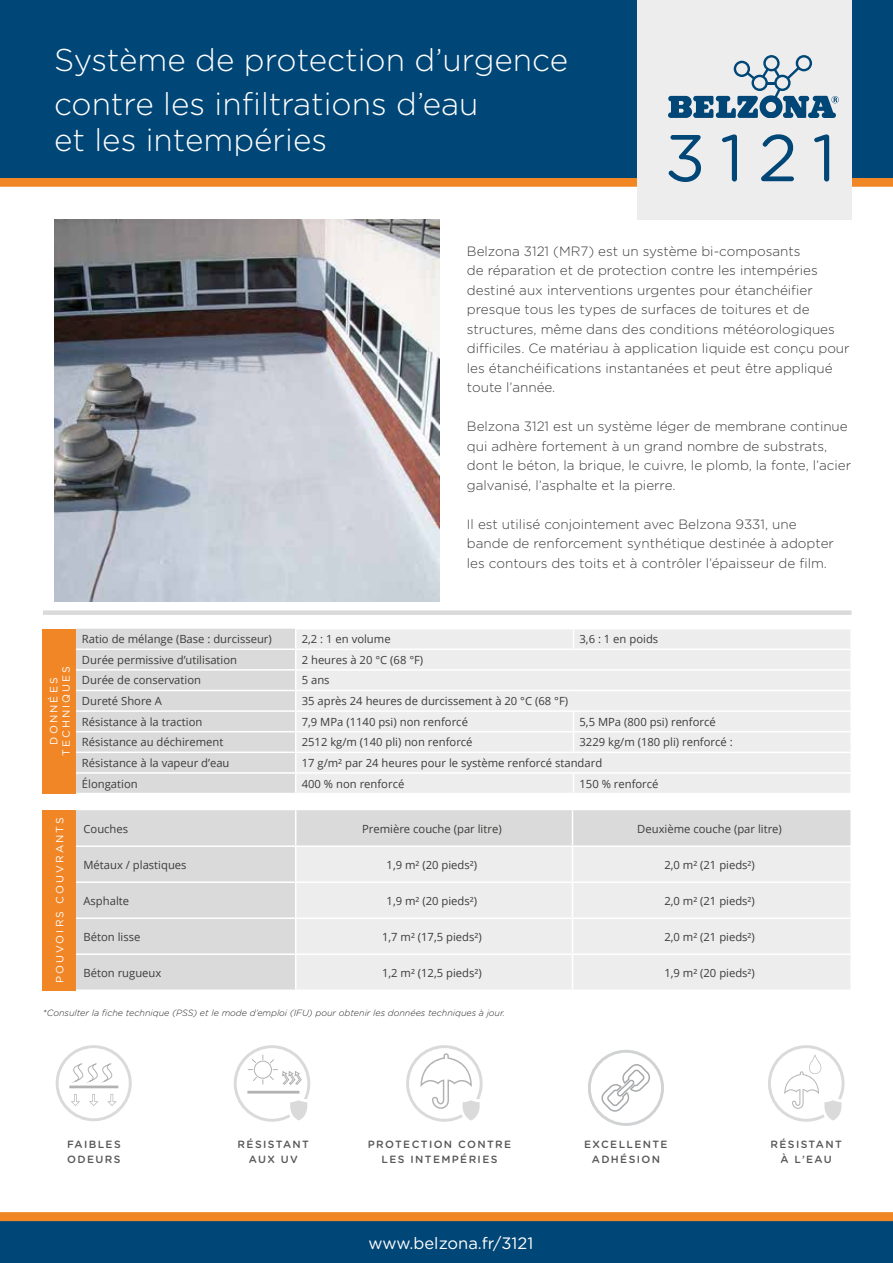
<style>
.page{position:relative;width:893px;height:1263px;background:#fff}
.page>*{position:absolute;margin:0;border:0;box-sizing:border-box;transform-origin:0 0}
.t1{font:66px "Gotham Rounded";color:#004676}
.t2{font:300 31.5px/44.5px "Gotham Rounded";color:#fff}
.t3{font:16.5px "Gotham Rounded";color:#fff}
.t4{font:300 13.5px/19.5px "Gotham Rounded";color:#3c3c3b}
.t5{font:11.25px "Open Sans";color:#3c3c3b}
.t6{font:500 10.5px/14.9px "Gotham Rounded";letter-spacing:.13em;color:#575756;text-align:center}
.t7{font:10.5px/12.6px "Gotham Rounded";letter-spacing:.2em;color:#fff;text-align:center}
.t8{font:italic 300 9px "Gotham Rounded";color:#282827}
</style>
<div class="page">
<div style="left:0;top:178px;width:893px;height:9px;background:#f18625"></div>
<div style="left:0;top:0;width:893px;height:178px;background:#004676"></div>
<div style="left:0;top:1220px;width:893px;height:43px;background:#004676"></div>
<img style="left:54px;top:220px;width:385px;height:381px">
<div style="left:43px;top:610px;width:808px;height:5px;background:#dadada"></div>
<div style="left:638px;top:0;width:214px;height:220px;background:#ededed"></div>
<svg style="left:668px;top:55px;width:171px;height:63px"></svg>
<div style="left:0;top:1212px;width:893px;height:9px;background:#f18625"></div>
<svg style="left:56px;top:1045px;width:76px;height:76px"></svg>
<svg style="left:406px;top:1045px;width:77px;height:77px"></svg>
<svg style="left:234px;top:1045px;width:76px;height:77px"></svg>
<svg style="left:768px;top:1045px;width:76px;height:77px"></svg>
<svg style="left:588px;top:1050px;width:76px;height:76px"></svg>
<div style="left:43px;top:629px;width:33px;height:164px;background:#f18626"></div>
<div style="left:297px;top:629px;width:553px;height:164px;background:#ededed"></div>
<svg style="left:573px;top:629px;width:1px;height:19px"></svg>
<hr style="left:296px;top:648px;width:277px;height:2px;background:#fff">
<hr style="left:573px;top:648px;width:279px;height:2px;background:#fff">
<hr style="left:296px;top:669px;width:277px;height:2px;background:#fff">
<hr style="left:573px;top:669px;width:279px;height:2px;background:#fff">
<hr style="left:296px;top:690px;width:277px;height:1px;background:#fff">
<hr style="left:573px;top:690px;width:279px;height:1px;background:#fff">
<hr style="left:296px;top:710px;width:277px;height:2px;background:#fff">
<hr style="left:573px;top:710px;width:279px;height:2px;background:#fff">
<hr style="left:296px;top:731px;width:277px;height:1px;background:#fff">
<hr style="left:573px;top:731px;width:279px;height:1px;background:#fff">
<svg style="left:573px;top:712px;width:1px;height:39px"></svg>
<hr style="left:296px;top:751px;width:277px;height:2px;background:#fff">
<hr style="left:573px;top:751px;width:279px;height:2px;background:#fff">
<hr style="left:296px;top:772px;width:277px;height:2px;background:#fff">
<hr style="left:573px;top:772px;width:279px;height:2px;background:#fff">
<svg style="left:573px;top:774px;width:1px;height:19px"></svg>
<svg style="left:76px;top:629px;width:219px;height:164px;background:#dcdcdc"></svg>
<div style="left:43px;top:810px;width:33px;height:180px;background:#f18626"></div>
<div style="left:76px;top:810px;width:774px;height:179px;background:#dadada"></div>
<div style="left:296px;top:847px;width:554px;height:142px;background:#ededed"></div>
<hr style="left:572px;top:810px;width:1px;height:35px;background:#fff">
<hr style="left:572px;top:847px;width:1px;height:34px;background:#fff">
<hr style="left:76px;top:881px;width:220px;height:2px;background:#fff">
<hr style="left:296px;top:881px;width:276px;height:2px;background:#fff">
<hr style="left:572px;top:881px;width:280px;height:2px;background:#fff">
<hr style="left:572px;top:883px;width:1px;height:34px;background:#fff">
<hr style="left:76px;top:917px;width:220px;height:2px;background:#fff">
<hr style="left:296px;top:917px;width:276px;height:2px;background:#fff">
<hr style="left:572px;top:917px;width:280px;height:2px;background:#fff">
<hr style="left:572px;top:919px;width:1px;height:34px;background:#fff">
<hr style="left:76px;top:953px;width:220px;height:2px;background:#fff">
<hr style="left:296px;top:953px;width:276px;height:2px;background:#fff">
<hr style="left:572px;top:953px;width:280px;height:2px;background:#fff">
<hr style="left:572px;top:955px;width:1px;height:34px;background:#fff">
<hr style="left:76px;top:845px;width:220px;height:2px;background:#fff">
<hr style="left:296px;top:845px;width:276px;height:2px;background:#fff">
<hr style="left:572px;top:845px;width:280px;height:2px;background:#fff">
<hr style="left:295px;top:810px;width:1px;height:35px;background:#fff">
<hr style="left:295px;top:847px;width:1px;height:34px;background:#fff">
<hr style="left:295px;top:883px;width:1px;height:34px;background:#fff">
<hr style="left:295px;top:919px;width:1px;height:34px;background:#fff">
<hr style="left:295px;top:955px;width:1px;height:34px;background:#fff">
<h2 class="t2" style="left:54px;top:36px;width:516px">Système de protection d’urgence contre les infiltrations d’eau</h2>
<h2 class="t2" style="left:54px;top:116px;width:275px">et les intempéries</h2>
<h1 class="t1" style="left:665px;top:113px;width:172px">3121</h1>
<p class="t4" style="left:467px;top:240px;width:384px">Belzona 3121 (MR7) est un système bi‑composants<br>de réparation et de protection contre les intempéries destiné aux interventions urgentes pour étanchéifier presque tous les types de surfaces de toitures et de structures, même dans des conditions météorologiques difficiles. Ce matériau à application liquide est conçu pour les étanchéifications instantanées et peut être appliqué toute l’année.</p>
<p class="t4" style="left:467px;top:416px;width:386px">Belzona 3121 est un système léger de membrane continue qui adhère fortement à un grand nombre de substrats, dont le béton, la brique, le cuivre, le plomb, la fonte, l’acier galvanisé, l’asphalte et la pierre.</p>
<p class="t4" style="left:467px;top:513px;width:369px">Il est utilisé conjointement avec Belzona 9331, une bande de renforcement synthétique destinée à adopter les contours des toits et à contrôler l’épaisseur de film.</p>
<p class="t7" style="left:47px;top:756px;width:92px;rotate:-90deg">DONNÉES<br>TECHNIQUES</p>
<p class="t5" style="left:82px;top:631px;width:191px">Ratio de mélange (Base : durcisseur)</p>
<p class="t5" style="left:302px;top:631px;width:90px">2,2 : 1 en volume</p>
<p class="t5" style="left:579px;top:631px;width:80px">3,6 : 1 en poids</p>
<p class="t5" style="left:82px;top:652px;width:157px">Durée permissive d’utilisation</p>
<p class="t5" style="left:302px;top:652px;width:123px">2 heures à 20 °C (68 °F)</p>
<p class="t5" style="left:82px;top:673px;width:121px">Durée de conservation</p>
<p class="t5" style="left:302px;top:673px;width:29px">5 ans</p>
<p class="t5" style="left:82px;top:693px;width:82px">Dureté Shore A</p>
<p class="t5" style="left:302px;top:693px;width:268px">35 après 24 heures de durcissement à 20 °C (68 °F)</p>
<p class="t5" style="left:82px;top:714px;width:122px">Résistance à la traction</p>
<p class="t5" style="left:302px;top:714px;width:168px">7,9 MPa (1140 psi) non renforcé</p>
<p class="t5" style="left:579px;top:714px;width:138px">5,5 MPa (800 psi) renforcé</p>
<p class="t5" style="left:82px;top:734px;width:143px">Résistance au déchirement</p>
<p class="t5" style="left:302px;top:734px;width:172px">2512 kg/m (140 pli) non renforcé</p>
<p class="t5" style="left:579px;top:734px;width:155px">3229 kg/m (180 pli) renforcé :</p>
<p class="t5" style="left:82px;top:755px;width:149px">Résistance à la vapeur d’eau</p>
<p class="t5" style="left:302px;top:755px;width:302px">17 g/m² par 24 heures pour le système renforcé standard</p>
<p class="t5" style="left:82px;top:776px;width:57px">Élongation</p>
<p class="t5" style="left:302px;top:776px;width:104px">400 % non renforcé</p>
<p class="t5" style="left:579px;top:776px;width:81px">150 % renforcé</p>
<p class="t7" style="left:53px;top:983px;width:168px;rotate:-90deg">POUVOIRS COUVRANTS</p>
<p class="t5" style="left:83px;top:821px;width:46px">Couches</p>
<p class="t5" style="left:362px;top:821px;width:141px">Première couche (par litre)</p>
<p class="t5" style="left:637px;top:821px;width:146px">Deuxième couche (par litre)</p>
<p class="t5" style="left:83px;top:857px;width:105px">Métaux / plastiques</p>
<p class="t5" style="left:387px;top:857px;width:92px">1,9 m² (20 pieds²)</p>
<p class="t5" style="left:664px;top:857px;width:92px">2,0 m² (21 pieds²)</p>
<p class="t5" style="left:83px;top:893px;width:47px">Asphalte</p>
<p class="t5" style="left:387px;top:893px;width:92px">1,9 m² (20 pieds²)</p>
<p class="t5" style="left:664px;top:893px;width:92px">2,0 m² (21 pieds²)</p>
<p class="t5" style="left:83px;top:929px;width:58px">Béton lisse</p>
<p class="t5" style="left:382px;top:929px;width:101px">1,7 m² (17,5 pieds²)</p>
<p class="t5" style="left:664px;top:929px;width:92px">2,0 m² (21 pieds²)</p>
<p class="t5" style="left:83px;top:965px;width:79px">Béton rugueux</p>
<p class="t5" style="left:382px;top:965px;width:101px">1,2 m² (12,5 pieds²)</p>
<p class="t5" style="left:664px;top:965px;width:92px">1,9 m² (20 pieds²)</p>
<p class="t8" style="left:43px;top:1007px;width:463px">*Consulter la fiche technique (PSS) et le mode d’emploi (IFU) pour obtenir les données techniques à jour.</p>
<p class="t6" style="left:67px;top:1136px;width:55px;text-align:left">FAIBLES<br>ODEURS</p>
<p class="t6" style="left:238px;top:1136px;width:73px">RÉSISTANT<br>AUX UV</p>
<p class="t6" style="left:368px;top:1136px;width:145px">PROTECTION CONTRE<br>LES INTEMPÉRIES</p>
<h3 class="t3" style="left:369px;top:1232px;width:166px">www.belzona.fr/3121</h3>
<p class="t6" style="left:584px;top:1136px;width:85px">EXCELLENTE<br>ADHÉSION</p>
<p class="t6" style="left:771px;top:1136px;width:73px">RÉSISTANT<br>À L’EAU</p>
</div>
